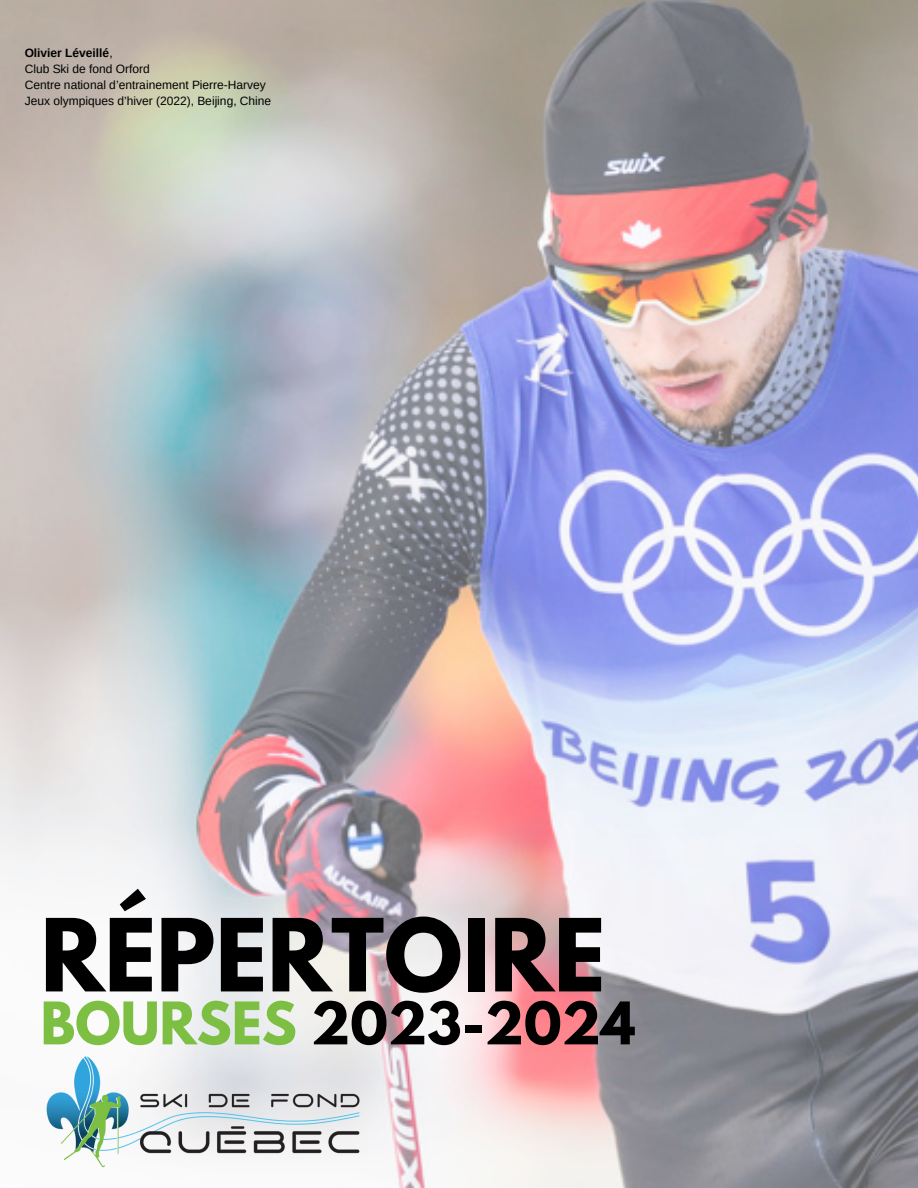
<style>
.page{position:relative;width:918px;height:1188px;background:#fff}
.page>*{position:absolute;margin:0;border:0;box-sizing:border-box;transform-origin:0 0}
.t1{font:700 89.1px "League Spartan";color:#000}
.t2{font:700 52.05px "League Spartan";color:#000}
.t3{font:12px "Arimo";color:#000}
.t4{font:700 12px "Arimo";color:#000}
.s1{font-weight:400}
.s2{color:#7dbf42}
</style>
<div class="page">
<img style="left:0;top:0;width:918px;height:1188px">
<img style="left:41px;top:1050px;width:325px;height:125px">
<p class="t4" style="left:25px;top:46px;width:90px">Olivier Léveillé<span class="s1">,</span></p>
<p class="t3" style="left:25px;top:62px;width:127px">Club Ski de fond Orford</p>
<p class="t3" style="left:25px;top:78px;width:243px">Centre national d’entrainement Pierre-Harvey</p>
<p class="t3" style="left:25px;top:94px;width:248px">Jeux olympiques d’hiver (2022), Beijing, Chine</p>
<p class="t1" style="left:41px;top:911px;width:566px">RÉPERTOIRE</p>
<p class="t2" style="left:41px;top:998px;width:596px"><span class="s2">BOURSES</span> 2023-2024</p>
</div>
